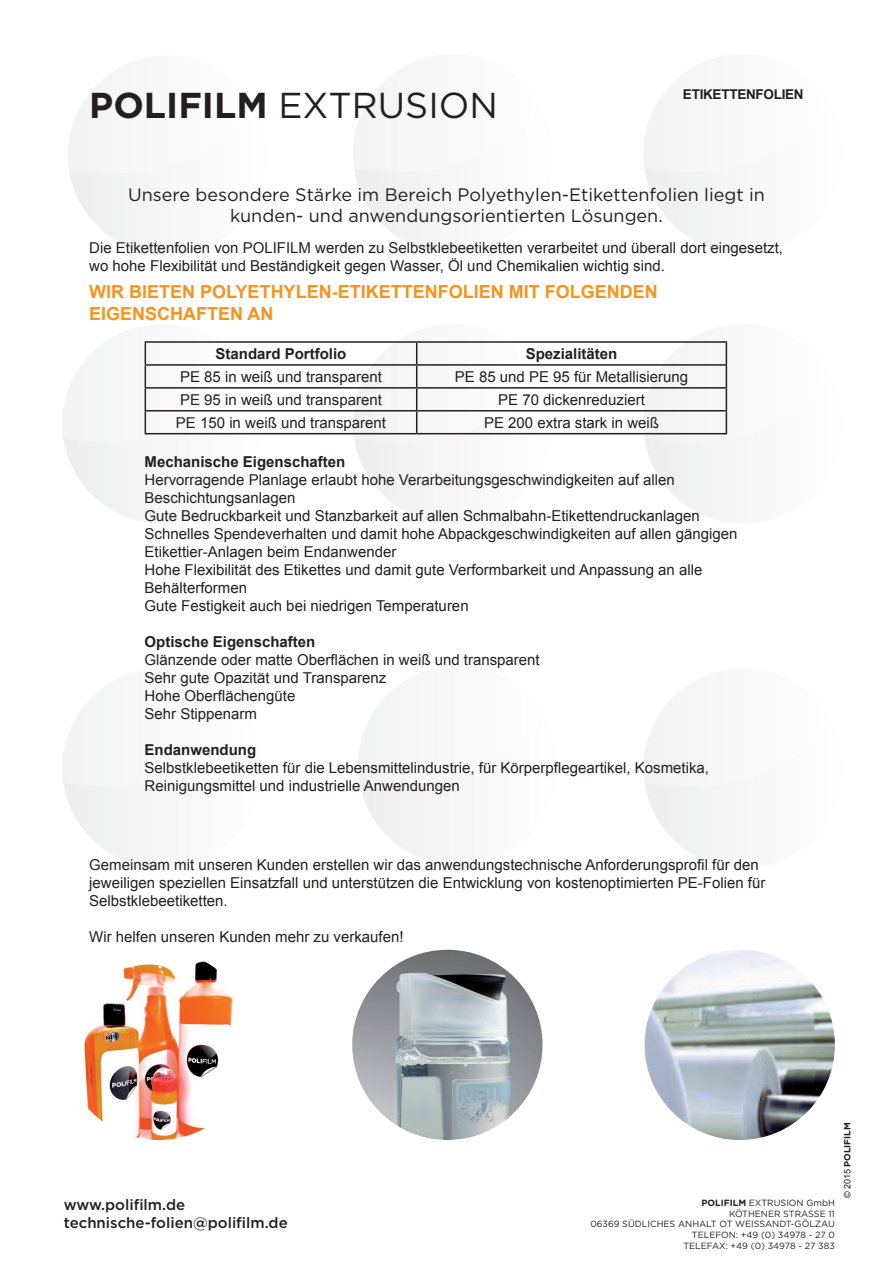
<style>
.page{position:relative;width:893px;height:1263px;background:#fff}
.page>*{position:absolute;margin:0;border:0;box-sizing:border-box;transform-origin:0 0}
.t1{font:36px "Gotham";color:#231f20}
.t2{font:700 36px "Gotham";color:#231f20}
.t3{font:18px/21.6px "Gotham";color:#231f20;text-align:center}
.t4{font:700 18px "Arial";color:#f7931d}
.t5{font:15px/18px "Arial";color:#231f20}
.t6{font:700 15px "Arial";color:#231f20}
.t7{font:500 15px/18px "Gotham";color:#231f20}
.t8{font:700 13.5px "Arial";letter-spacing:-.02em;color:#231f20}
.t9{font:9px/10.8px "Gotham";color:#231f20;text-align:right}
.t10{font:700 9px "Gotham";color:#231f20}
.s1{font-weight:700}
.s2{font-family:"Arial";font-weight:400}
</style>
<div class="page">
<img style="left:352px;top:950px;width:190px;height:190px;border-radius:95px">
<img style="left:84px;top:961px;width:149px;height:179px">
<div style="left:353px;top:54px;width:200px;height:200px;background:#f8f8f8;border-radius:100px"></div>
<div style="left:68px;top:55px;width:200px;height:200px;background:#f8f8f8;border-radius:100px"></div>
<div style="left:643px;top:54px;width:200px;height:200px;background:#f8f8f8;border-radius:100px"></div>
<div style="left:643px;top:324px;width:200px;height:200px;background:#f9f9f9;border-radius:100px"></div>
<div style="left:62px;top:668px;width:200px;height:200px;background:#f8f8f8;border-radius:100px"></div>
<div style="left:358px;top:665px;width:200px;height:200px;background:#f8f8f8;border-radius:100px"></div>
<div style="left:644px;top:668px;width:199px;height:200px;background:#f8f8f8;border-radius:100px"></div>
<div style="left:353px;top:324px;width:200px;height:200px;background:#f7f7f7;border-radius:100px"></div>
<div style="left:62px;top:324px;width:200px;height:200px;background:#f6f6f6;border-radius:100px"></div>
<img style="left:645px;top:950px;width:190px;height:190px;border-radius:95px">
<hr style="left:145px;top:341px;width:272px;height:2px;background:#231f20">
<hr style="left:417px;top:341px;width:310px;height:2px;background:#231f20">
<hr style="left:145px;top:364px;width:272px;height:2px;background:#231f20">
<hr style="left:417px;top:364px;width:310px;height:2px;background:#231f20">
<hr style="left:145px;top:387px;width:272px;height:2px;background:#231f20">
<hr style="left:417px;top:387px;width:310px;height:2px;background:#231f20">
<hr style="left:145px;top:410px;width:272px;height:1px;background:#231f20">
<svg style="left:144px;top:341px;width:107px;height:94px"></svg>
<hr style="left:417px;top:410px;width:310px;height:1px;background:#231f20">
<svg style="left:353px;top:341px;width:189px;height:94px"></svg>
<svg style="left:643px;top:341px;width:85px;height:94px"></svg>
<hr style="left:145px;top:433px;width:272px;height:1px;background:#231f20">
<hr style="left:417px;top:433px;width:310px;height:1px;background:#231f20">
<h1 class="t2" style="left:89px;top:81px;width:46px">POLIFIL</h1>
<h1 class="t1" style="left:236px;top:82px;width:263px"><span class="s1">M</span> EXTRUSION</h1>
<p class="t8" style="left:683px;top:85px;width:122px">ETIKETTENFOLIEN</p>
<p class="t3" style="left:128px;top:183px;width:638px">Unsere besondere Stärke im Bereich Polyethylen-Etikettenfolien liegt in kunden- und anwendungsorientierten Lösungen.</p>
<p class="t5" style="left:89px;top:239px;width:695px">Die Etikettenfolien von POLIFILM werden zu Selbstklebeetiketten verarbeitet und überall dort eingesetzt, wo hohe Flexibilität und Beständigkeit gegen Wasser, Öl und Chemikalien wichtig sind.</p>
<p class="t4" style="left:89px;top:280px;width:65px">Wir bieten</p>
<p class="t4" style="left:200px;top:280px;width:108px">Polyethylen</p>
<p class="t4" style="left:332px;top:280px;width:30px">-Etikettenfolien</p>
<p class="t4" style="left:509px;top:280px;width:49px">mit fol</p>
<p class="t4" style="left:581px;top:280px;width:65px">genden</p>
<p class="t4" style="left:89px;top:301px;width:120px">Eigenschaften</p>
<p class="t4" style="left:248px;top:301px;width:25px">an</p>
<p class="t6" style="left:216px;top:344px;width:132px">Standard Portfolio</p>
<p class="t6" style="left:526px;top:344px;width:93px">Spezialitäten</p>
<p class="t5" style="left:180px;top:368px;width:203px">PE 85 in weiß und transparent</p>
<p class="t5" style="left:455px;top:368px;width:235px">PE 85 und PE 95 für Metallisierung</p>
<p class="t5" style="left:180px;top:391px;width:203px">PE 95 in weiß und transparent</p>
<p class="t5" style="left:498px;top:391px;width:148px">PE 70 dickenreduziert</p>
<p class="t5" style="left:176px;top:414px;width:212px">PE 150 in weiß und transparent</p>
<p class="t5" style="left:484px;top:414px;width:177px">PE 200 extra stark in weiß</p>
<p class="t6" style="left:145px;top:452px;width:202px">Mechanische Eigenschaften</p>
<p class="t5" style="left:145px;top:471px;width:594px">Hervorragende Planlage erlaubt hohe Verarbeitungsgeschwindigkeiten auf allen Beschichtungsanlagen<br>Gute Bedruckbarkeit und Stanzbarkeit auf allen Schmalbahn-Etikettendruckanlagen Schnelles Spendeverhalten und damit hohe Abpackgeschwindigkeiten auf allen gängigen Etikettier-Anlagen beim Endanwender<br>Hohe Flexibilität des Etikettes und damit gute Verformbarkeit und Anpassung an alle Behälterformen<br>Gute Festigkeit auch bei niedrigen Temperaturen</p>
<p class="t6" style="left:145px;top:632px;width:172px">Optische Eigenschaften</p>
<p class="t5" style="left:145px;top:651px;width:397px">Glänzende oder matte Oberflächen in weiß und transparent Sehr gute Opazität und Transparenz<br>Hohe Oberflächengüte<br>Sehr Stippenarm</p>
<p class="t6" style="left:145px;top:740px;width:113px">Endanwendung</p>
<p class="t5" style="left:145px;top:759px;width:566px">Selbstklebeetiketten für die Lebensmittelindustrie, für Körperpflegeartikel, Kosmetika,<br>Reinigungsmittel und industrielle Anwendungen</p>
<p class="t5" style="left:89px;top:856px;width:678px">Gemeinsam mit unseren Kunden erstellen wir das anwendungstechnische Anforderungsprofil für den jeweiligen speziellen Einsatzfall und unterstützen die Entwicklung von kostenoptimierten PE-Folien für<br>Selbstklebeetiketten.</p>
<p class="t5" style="left:89px;top:928px;width:316px">Wir helfen unseren Kunden mehr zu verkaufen!</p>
<p class="t7" style="left:64px;top:1196px;width:225px">www.polifilm.de technische-folien@polifilm.de</p>
<p class="t9" style="left:590px;top:1197px;width:246px"><span class="s1">M</span> EXTRUSION GmbH<br>KÖTHENER STRASSE 11<br>06369 SÜDLICHES ANHALT OT WEISSANDT-GÖLZAU<br>TELEFON: +49 (0) 34978 - 27 0<br>TELEFAX: +49 (0) 34978 - 27 383</p>
<p class="t10" style="left:702px;top:1196px;width:13px">POLIFIL</p>
<p class="t10" style="left:841px;top:1198px;width:77px;rotate:-90deg"><span class="s2">© 2015</span> POLIFILM</p>
</div>
